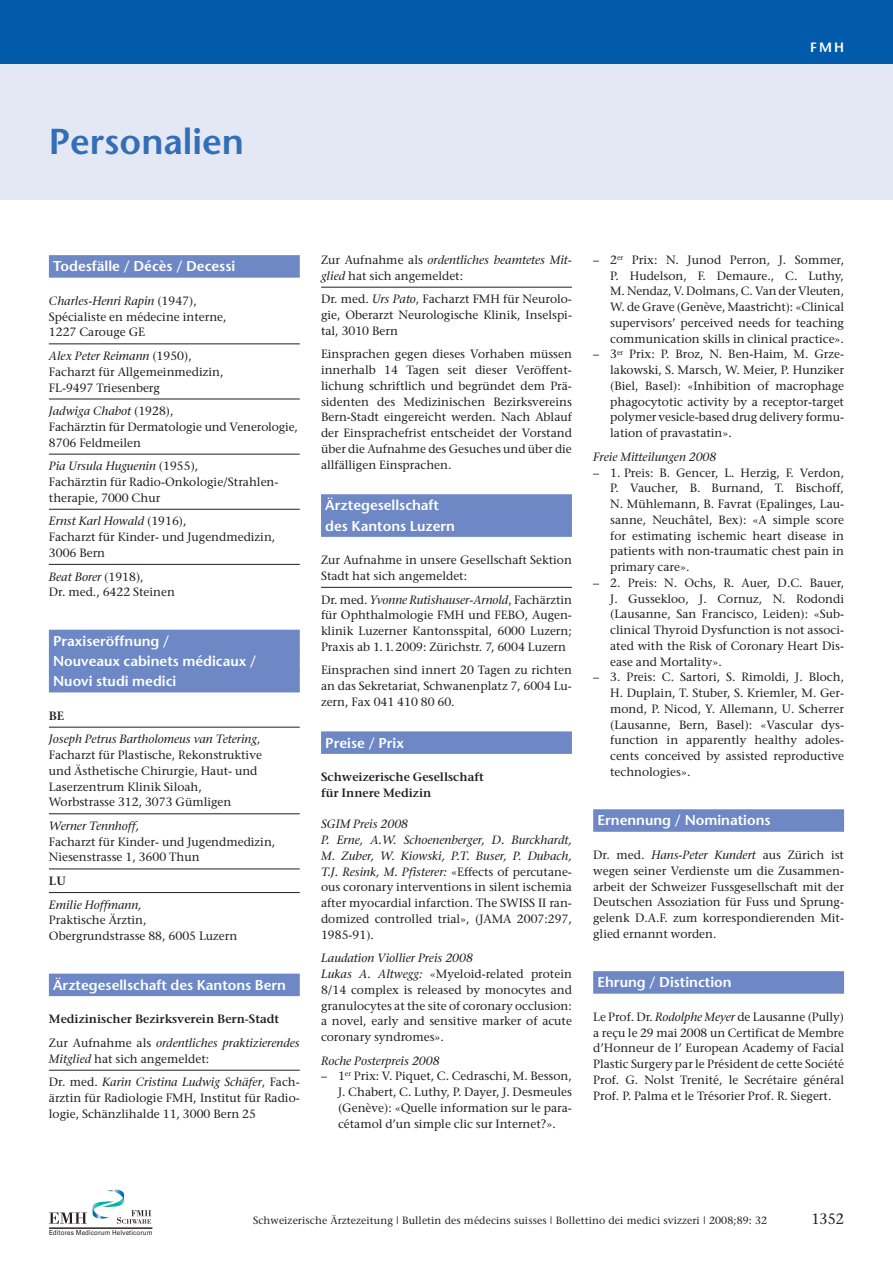
<style>
.page{position:relative;width:893px;height:1263px;background:#fff}
.page>*{position:absolute;margin:0;border:0;box-sizing:border-box;transform-origin:0 0}
.t1{font:600 36px "Stone Sans";color:#326fb7}
.t2{font:15px "Stone Serif";color:#231f20;scale:.95 1}
.t3{font:600 14.25px/20.1px "Stone Sans";color:#fff}
.t4{font:600 13.5px "Stone Sans";color:#fff}
.t5{font:12px/15.8px "Stone Serif";color:#231f20}
.t6{font:italic 12px/23.7px "Stone Serif";color:#231f20}
.t7{font:600 12px/23.7px "Stone Serif";color:#231f20}
.t8{font:10.5px "Stone Serif";letter-spacing:.01em;color:#231f20}
.t9{font:6.9px "Univers";letter-spacing:.015em;color:#231f20;scale:.9 1}
.s1{font-style:italic}
.s2{font-weight:400}
.s3{font-weight:400;font-style:italic}
.s4{font-style:normal}
</style>
<div class="page">
<div style="left:0;top:60px;width:893px;height:140px;background:#e4e8f4"></div>
<div style="left:0;top:0;width:893px;height:64px;background:#015aaa"></div>
<svg style="left:49px;top:1189px;width:102px;height:35px"></svg>
<hr style="left:49px;top:1228px;width:103px;height:1px;background:#231f20">
<div style="left:49px;top:255px;width:251px;height:23px;background:#6d88c5"></div>
<hr style="left:49px;top:344px;width:251px;height:1px;background:#231f20">
<hr style="left:49px;top:399px;width:251px;height:1px;background:#231f20">
<hr style="left:49px;top:454px;width:251px;height:1px;background:#231f20">
<hr style="left:49px;top:509px;width:251px;height:1px;background:#231f20">
<hr style="left:49px;top:564px;width:251px;height:1px;background:#231f20">
<div style="left:49px;top:630px;width:251px;height:22px;background:#6d88c5"></div>
<div style="left:49px;top:650px;width:251px;height:22px;background:#6d88c5"></div>
<div style="left:49px;top:670px;width:251px;height:22px;background:#6d88c5"></div>
<hr style="left:49px;top:727px;width:251px;height:1px;background:#231f20">
<hr style="left:49px;top:813px;width:251px;height:1px;background:#231f20">
<hr style="left:49px;top:869px;width:251px;height:1px;background:#231f20">
<hr style="left:49px;top:892px;width:251px;height:1px;background:#231f20">
<div style="left:49px;top:973px;width:251px;height:23px;background:#6d88c5"></div>
<hr style="left:49px;top:1070px;width:251px;height:1px;background:#231f20">
<hr style="left:321px;top:287px;width:251px;height:1px;background:#231f20">
<div style="left:321px;top:494px;width:251px;height:23px;background:#6d88c5"></div>
<div style="left:321px;top:514px;width:251px;height:23px;background:#6d88c5"></div>
<hr style="left:321px;top:587px;width:251px;height:1px;background:#231f20">
<div style="left:321px;top:731px;width:251px;height:23px;background:#6d88c5"></div>
<div style="left:593px;top:809px;width:251px;height:23px;background:#6d88c5"></div>
<div style="left:593px;top:971px;width:251px;height:23px;background:#6d88c5"></div>
<h1 class="t1" style="left:49px;top:127px;width:197px">Personalien</h1>
<p class="t4" style="left:810px;top:42px;width:35px">FMH</p>
<p class="t3" style="left:53px;top:258px;width:184px">Todesfälle / Décès / Decessi</p>
<p class="t5" style="left:49px;top:294px;width:179px"><span class="s1">Charles-Henri Rapin</span> (1947),<br>Spécialiste en médecine interne,<br>1227 Carouge GE</p>
<p class="t5" style="left:49px;top:349px;width:176px"><span class="s1">Alex Peter Reimann</span> (1950),<br>Facharzt für Allgemeinmedizin,<br>FL-9497 Triesenberg</p>
<p class="t5" style="left:49px;top:404px;width:251px"><span class="s1">Jadwiga Chabot</span> (1928),<br>Fachärztin für Dermatologie und Venerologie,<br>8706 Feldmeilen</p>
<p class="t5" style="left:49px;top:459px;width:231px"><span class="s1">Pia Ursula Huguenin</span> (1955),<br>Fachärztin für Radio-Onkologie/Strahlen&shy;therapie, 7000 Chur</p>
<p class="t5" style="left:49px;top:515px;width:228px"><span class="s1">Ernst Karl Howald</span> (1916),<br>Facharzt für Kinder- und Jugendmedizin,<br>3006 Bern</p>
<p class="t5" style="left:49px;top:570px;width:128px"><span class="s1">Beat Borer</span> (1918),<br>Dr. med., 6422 Steinen</p>
<p class="t3" style="left:53px;top:632px;width:205px">Praxiseröffnung /<br>Nouveaux cabinets médicaux /<br>Nuovi studi medici</p>
<p class="t7" style="left:49px;top:705px;width:17px">BE</p>
<p class="t6" style="left:49px;top:728px;width:213px">Joseph Petrus Bartholomeus van Tetering,</p>
<p class="t5" style="left:49px;top:748px;width:215px">Facharzt für Plastische, Rekonstruktive und Ästhetische Chirurgie, Haut- und Laserzentrum Klinik Siloah, Worbstrasse 312, 3073 Gümligen</p>
<p class="t6" style="left:49px;top:815px;width:92px">Werner Tennhoff,</p>
<p class="t5" style="left:49px;top:835px;width:228px">Facharzt für Kinder- und Jugendmedizin,<br>Niesenstrasse 1, 3600 Thun</p>
<p class="t7" style="left:49px;top:870px;width:19px">LU</p>
<p class="t6" style="left:49px;top:894px;width:94px">Emilie Hoffmann,</p>
<p class="t5" style="left:49px;top:914px;width:190px">Praktische Ärztin,<br>Obergrundstrasse 88, 6005 Luzern</p>
<p class="t3" style="left:53px;top:976px;width:234px">Ärztegesellschaft des Kantons Bern</p>
<p class="t7" style="left:49px;top:1008px;width:252px">Medizinischer Bezirksverein Bern-Stadt<br><span class="s2">Zur Aufnahme als</span> <span class="s3">ordentliches praktizierendes</span></p>
<p class="t6" style="left:49px;top:1048px;width:252px">Mitglied <span class="s4">hat sich angemeldet:<br>Dr. med.</span> Karin Cristina Ludwig Schäfer<span class="s4">, Fach-</span></p>
<p class="t5" style="left:49px;top:1091px;width:252px">ärztin für Radiologie FMH, Institut für Radio&shy;logie, Schänzlihalde 11, 3000 Bern 25</p>
<p class="t5" style="left:321px;top:253px;width:252px">Zur Aufnahme als <span class="s1">ordentliches beamtetes Mit&shy;glied</span> hat sich angemeldet:</p>
<p class="t5" style="left:321px;top:293px;width:252px;text-align:justify">Dr. med. <span class="s1">Urs Pato</span>, Facharzt FMH für Neurolo&shy;gie, Oberarzt Neurologische Klinik, Inselspi&shy;tal, 3010 Bern</p>
<p class="t5" style="left:321px;top:348px;width:252px;text-align:justify">Einsprachen gegen dieses Vorhaben müssen in nerhalb 14 Tagen seit dieser Veröffent&shy;lichung schriftlich und begründet dem Prä&shy;sidenten des Medizinischen Bezirksvereins Bern-Stadt eingereicht werden. Nach Ablauf der Einsprachefrist entscheidet der Vorstand über die Aufnahme des Gesuches und über die allfälligen Einsprachen.</p>
<p class="t3" style="left:325px;top:497px;width:131px">Ärztegesellschaft des Kantons Luzern</p>
<p class="t5" style="left:321px;top:553px;width:252px">Zur Aufnahme in unsere Gesellschaft Sektion<br>Stadt hat sich angemeldet:</p>
<p class="t5" style="left:321px;top:593px;width:252px;text-align:justify">Dr. med. <span class="s1">Yvonne Rutishauser-Arnold</span>, Fachärztin für Ophthalmologie FMH und FEBO, Augen&shy;klinik Luzerner Kantonsspital, 6000 Luzern; Praxis ab 1.1.2009: Zürichstr. 7, 6004 Luzern</p>
<p class="t5" style="left:321px;top:664px;width:252px;text-align:justify">Einsprachen sind innert 20 Tagen zu richten an das Sekretariat, Schwanenplatz 7, 6004 Lu&shy;zern, Fax 041 410 80 60.</p>
<p class="t3" style="left:325px;top:734px;width:80px">Preise / Prix</p>
<p class="t7" style="left:321px;top:770px;width:164px;line-height:15.8px">Schweizerische Gesellschaft für Innere Medizin</p>
<p class="t5" style="left:321px;top:818px;width:252px"><span class="s1">SGIM Preis 2008<br>P. Erne, A.W. Schoenenberger, D. Burckhardt, M. Zuber, W. Kiowski, P.T. Buser, P. Dubach, T.J. Resink, M. Pfisterer:</span> «Effects of percutane&shy;ous coronary interventions in silent ischemia after myocardial infarction. The SWISS II ran&shy;domized controlled trial», (JAMA 2007:297, 1985-91).</p>
<p class="t5" style="left:321px;top:951px;width:252px"><span class="s1">Laudation Viollier Preis 2008<br>Lukas A. Altwegg:</span> «Myeloid-related protein 8/14 complex is released by monocytes and granulocytes at the site of coronary occlusion: a novel, early and sensitive marker of acute coronary syndromes».</p>
<p class="t6" style="left:321px;top:1050px;width:120px">Roche Posterpreis 2008</p>
<p class="t5" style="left:338px;top:1070px;width:235px;text-align:justify;text-indent:-17px">– 1<sup>er</sup> Prix: V. Piquet, C. Cedraschi, M. Besson, J. Chabert, C. Luthy, P. Dayer, J. Desmeules (Genève): «Quelle information sur le para&shy;cétamol d’un simple clic sur Internet?».</p>
<p class="t5" style="left:610px;top:253px;width:235px;text-align:justify;text-indent:-17px">– 2<sup>er</sup> Prix: N. Junod Perron, J. Sommer, P. Hudel son, F. Demaure., C. Luthy, M. Nendaz, V. Dolmans, C. Van der Vleuten, W. de Grave (Genève, Maastricht): «Clinical supervisors’ perceived needs for teaching communication skills in clinical practice».</p>
<p class="t5" style="left:610px;top:348px;width:235px;text-align:justify;text-indent:-17px">– 3<sup>er</sup> Prix: P. Broz, N. Ben-Haim, M. Grze&shy;lakowski, S. Marsch, W. Meier, P. Hunziker (Biel, Basel): «Inhibition of macrophage phagocytotic activity by a receptor-target polymer vesicle-based drug delivery formu - lation of pravastatin».</p>
<p class="t6" style="left:593px;top:446px;width:125px">Freie Mitteilungen 2008</p>
<p class="t5" style="left:610px;top:466px;width:235px;text-align:justify;text-indent:-17px">– 1. Preis: B. Gencer, L. Herzig, F. Verdon, P. Vaucher, B. Burnand, T. Bischoff, N. Mühlemann, B. Favrat (Epalinges, Lau&shy;sanne, Neuchâtel, Bex): «A simple score for estimating ischemic heart disease in patients with non-traumatic chest pain in primary care».</p>
<p class="t5" style="left:610px;top:576px;width:235px;text-align:justify;text-indent:-17px">– 2. Preis: N. Ochs, R. Auer, D.C. Bauer, J. Gussekloo, J. Cornuz, N. Rodondi (Lausanne, San Francisco, Leiden): «Sub&shy;clinical Thyroid Dysfunction is not associ&shy;ated with the Risk of Coronary Heart Dis&shy;ease and Mortality».</p>
<p class="t5" style="left:610px;top:670px;width:235px;text-align:justify;text-indent:-17px">– 3. Preis: C. Sartori, S. Rimoldi, J. Bloch, H. Duplain, T. Stuber, S. Kriemler, M. Ger&shy;mond, P. Nicod, Y. Allemann, U. Scherrer (Lausanne, Bern, Basel): «Vascular dys&shy;function in apparently healthy adoles&shy;cents conceived by assisted reproductive technologies».</p>
<p class="t3" style="left:597px;top:812px;width:175px">Ernennung / Nominations</p>
<p class="t5" style="left:593px;top:848px;width:252px;text-align:justify">Dr. med. <span class="s1">Hans-Peter Kundert</span> aus Zürich ist wegen seiner Verdienste um die Zusammen - arbeit der Schweizer Fussgesellschaft mit der Deutschen Assoziation für Fuss und Sprung&shy;gelenk D.A.F. zum korrespondierenden Mit&shy;glied ernannt worden.</p>
<p class="t3" style="left:597px;top:974px;width:136px">Ehrung / Distinction</p>
<p class="t5" style="left:593px;top:1010px;width:252px;text-align:justify">Le Prof. Dr. <span class="s1">Rodolphe Meyer</span> de Lausanne (Pully) a reçu le 29 mai 2008 un Certificat de Membre d’Honneur de l’ European Academy of Facial Plastic Surgery par le Président de cette Société Prof. G. Nolst Trenité, le Secrétaire général Prof. P. Palma et le Trésorier Prof. R. Siegert.</p>
<p class="t9" style="left:49px;top:1229px;width:117px">Editores Medicorum Helveticorum</p>
<p class="t8" style="left:253px;top:1216px;width:516px">Schweizerische Ärztezeitung | Bulletin des médecins suisses | Bollettino dei medici svizzeri | 2008;89: 32</p>
<p class="t2" style="left:811px;top:1213px;width:36px">1352</p>
</div>
